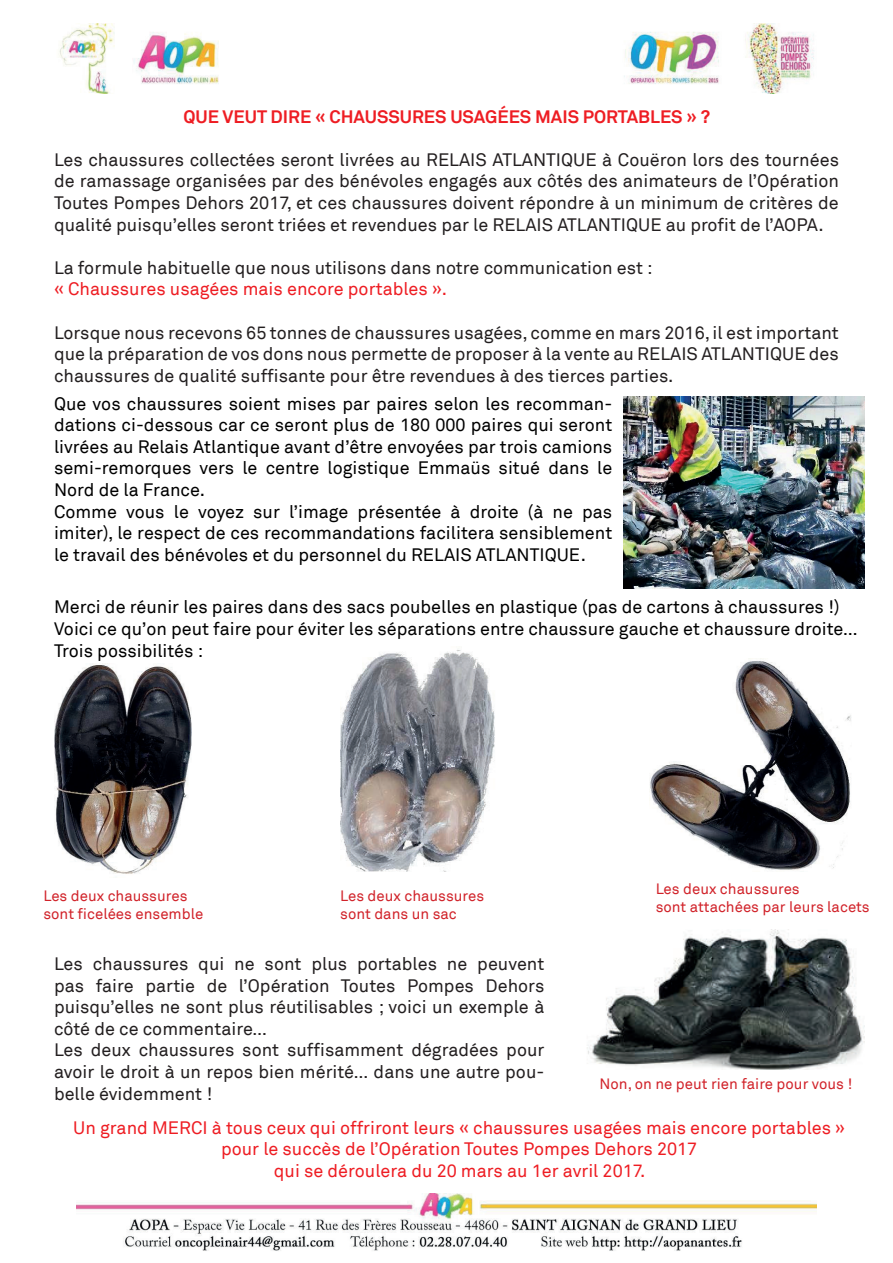
<style>
.page{position:relative;width:893px;height:1263px;background:#fff}
.page>*{position:absolute;margin:0;border:0;box-sizing:border-box;transform-origin:0 0}
.t1{font:18px/21.6px "Akkurat";color:#231f20;text-align:justify}
.t2{font:18px/21.6px "Akkurat";color:#000}
.t3{font:18px/21.6px "Akkurat";color:#ee1d23;text-align:center}
.t4{font:700 18px "Akkurat";color:#ee1d23}
.t5{font:15px/18px "Akkurat";color:#d1232a}
</style>
<div class="page">
<img style="left:59px;top:23px;width:160px;height:70px">
<img style="left:624px;top:23px;width:190px;height:70px">
<img style="left:623px;top:396px;width:241px;height:193px">
<img style="left:587px;top:929px;width:277px;height:140px">
<img style="left:76px;top:1193px;width:741px;height:58px">
<img style="left:54px;top:664px;width:138px;height:210px">
<img style="left:340px;top:650px;width:155px;height:222px">
<img style="left:650px;top:661px;width:201px;height:209px">
<p class="t4" style="left:183px;top:105px;width:528px">QUE VEUT DIRE « CHAUSSURES USAGÉES MAIS PORTABLES » ?</p>
<p class="t1" style="left:54px;top:149px;width:786px">Les chaussures collectées seront livrées au RELAIS ATLANTIQUE à Couëron lors des tournées de ramassage organisées par des bénévoles engagés aux côtés des animateurs de l’Opération Toutes Pompes Dehors 2017, et ces chaussures doivent répondre à un minimum de critères de qualité puisqu’elles seront triées et revendues par le RELAIS ATLANTIQUE au profit de l’AOPA.</p>
<p class="t1" style="left:54px;top:257px;width:600px">La formule habituelle que nous utilisons dans notre communication est :</p>
<p class="t3" style="left:54px;top:279px;width:395px">« Chaussures usagées mais encore portables ».</p>
<p class="t1" style="left:54px;top:322px;width:786px">Lorsque nous recevons 65 tonnes de chaussures usagées, comme en mars 2016, il est important que la préparation de vos dons nous permette de proposer à la vente au RELAIS ATLANTIQUE des chaussures de qualité suffisante pour être revendues à des tierces parties.</p>
<p class="t2" style="left:54px;top:393px;width:560px">Que vos chaussures soient mises par paires selon les recomman&shy;dations ci-dessous car ce seront plus de 180 000 paires qui seront livrées au Relais Atlantique avant d’être envoyées par trois camions semi-remorques vers le centre logistique Emmaüs situé dans le Nord de la France.<br>Comme vous le voyez sur l’image présentée à droite (à ne pas imiter), le respect de ces recommandations facilitera sensiblement le travail des bénévoles et du personnel du RELAIS ATLANTIQUE.</p>
<p class="t2" style="left:54px;top:597px;width:805px">Merci de réunir les paires dans des sacs poubelles en plastique (pas de cartons à chaussures !)<br>Voici ce qu’on peut faire pour éviter les séparations entre chaussure gauche et chaussure droite…<br>Trois possibilités :</p>
<p class="t5" style="left:43px;top:887px;width:161px">Les deux chaussures sont ficelées ensemble</p>
<p class="t5" style="left:340px;top:887px;width:146px">Les deux chaussures sont dans un sac</p>
<p class="t5" style="left:656px;top:880px;width:216px">Les deux chaussures<br>sont attachées par leurs lacets</p>
<p class="t1" style="left:54px;top:953px;width:492px;text-align:left">Les chaussures qui ne sont plus portables ne peuvent pas faire partie de l’Opération Toutes Pompes Dehors puisqu’elles ne sont plus réutilisables ; voici un exemple à côté de ce commentaire…<br>Les deux chaussures sont suffisamment dégradées pour avoir le droit à un repos bien mérité… dans une autre pou&shy;belle évidemment !</p>
<p class="t3" style="left:73px;top:1117px;width:773px">Un grand MERCI à tous ceux qui offriront leurs « chaussures usagées mais encore portables » pour le succès de l’Opération Toutes Pompes Dehors 2017<br>qui se déroulera du 20 mars au 1er avril 2017.</p>
<p class="t5" style="left:600px;top:1075px;width:254px">Non, on ne peut rien faire pour vous !</p>
</div>
